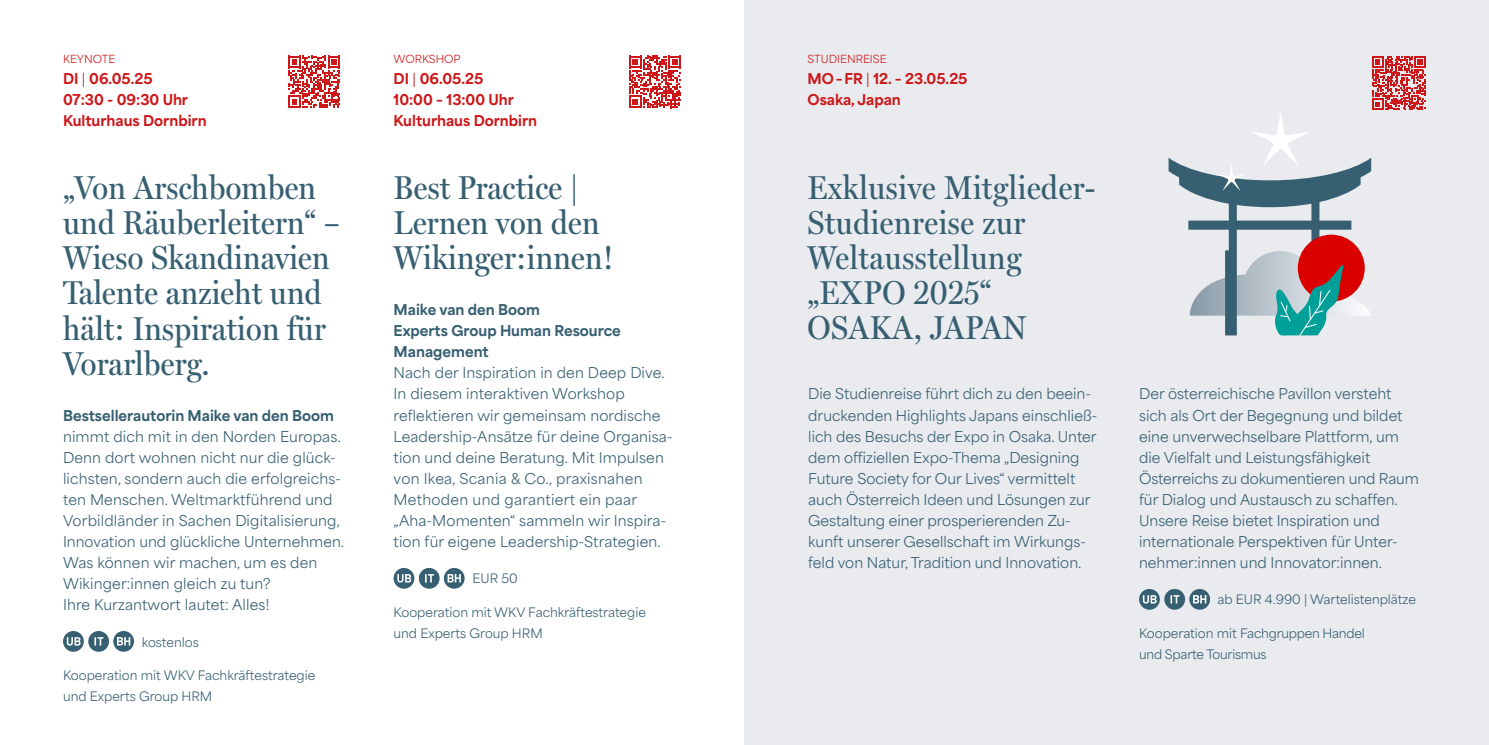
<style>
.page{position:relative;width:1489px;height:745px;background:#fff}
.page>*{position:absolute;margin:0;border:0;box-sizing:border-box;transform-origin:0 0}
.t1{font:33.25px/35px "Miller Headline";letter-spacing:.01em;color:#375f72}
.t2{font:14px/21px "Area Normal";color:#375f72}
.t3{font:800 14px/21px "Area Normal";color:#cd1719}
.t4{font:800 14px/21px "Area Normal";color:#375f72}
.t5{font:12.25px/21px "Area Normal";color:#375f72}
.t6{font:12.25px/21px "Area Normal";letter-spacing:-.02em;color:#375f72}
.t7{font:10.5px "Area Normal";color:#cd1719}
.s1{font-weight:400}
</style>
<div class="page">
<div style="left:744px;top:0;width:744px;height:744px;background:#e9ebef"></div>
<svg style="left:393px;top:567px;width:21px;height:21px"></svg>
<svg style="left:397px;top:573px;width:14px;height:9px"></svg>
<div style="left:419px;top:567px;width:20px;height:21px;background:#375f72;border-radius:50%"></div>
<svg style="left:425px;top:574px;width:9px;height:8px"></svg>
<svg style="left:444px;top:567px;width:20px;height:21px"></svg>
<svg style="left:447px;top:573px;width:14px;height:9px"></svg>
<svg style="left:63px;top:630px;width:21px;height:21px"></svg>
<svg style="left:67px;top:636px;width:14px;height:9px"></svg>
<div style="left:88px;top:630px;width:21px;height:21px;background:#375f72;border-radius:50%"></div>
<svg style="left:94px;top:637px;width:9px;height:8px"></svg>
<svg style="left:113px;top:630px;width:21px;height:21px"></svg>
<svg style="left:117px;top:636px;width:13px;height:9px"></svg>
<svg style="left:1138px;top:588px;width:21px;height:21px"></svg>
<svg style="left:1142px;top:594px;width:14px;height:9px"></svg>
<div style="left:1164px;top:588px;width:20px;height:21px;background:#375f72;border-radius:50%"></div>
<svg style="left:1170px;top:595px;width:9px;height:8px"></svg>
<svg style="left:1189px;top:588px;width:20px;height:21px"></svg>
<svg style="left:1192px;top:594px;width:14px;height:9px"></svg>
<svg style="left:1168px;top:56px;width:257px;height:280px"></svg>
<svg style="left:629px;top:56px;width:52px;height:52px"></svg>
<svg style="left:288px;top:56px;width:52px;height:52px"></svg>
<p class="t7" style="left:63px;top:50px;width:54px">KEYNOTE</p>
<p class="t3" style="left:63px;top:67px;width:145px">DI <span class="s1">|</span> 06.05.25<br>07:30 - 09:30 Uhr<br>Kulturhaus Dornbirn</p>
<h1 class="t1" style="left:63px;top:170px;width:278px">„Von Arschbomben und Räuberleitern“ –<br>Wieso Skandinavien<br>Talente anzieht und hält: Inspiration für<br>Vorarlberg.</h1>
<p class="t4" style="left:63px;top:403px;width:272px">Bestsellerautorin Maike van den Boom</p>
<p class="t2" style="left:63px;top:423px;width:282px">nimmt dich mit in den Norden Europas.<br>Denn dort wohnen nicht nur die glück&shy;lichsten, sondern auch die erfolgreichs&shy;ten Menschen. Weltmarktführend und Vorbildländer in Sachen Digitalisierung, Innovation und glückliche Unternehmen.<br>Was können wir machen, um es den Wikinger:innen gleich zu tun?<br>Ihre Kurzantwort lautet: Alles!</p>
<p class="t5" style="left:142px;top:629px;width:58px">kostenlos</p>
<p class="t5" style="left:63px;top:662px;width:254px">Kooperation mit WKV Fachkräftestrategie und Experts Group HRM</p>
<p class="t7" style="left:393px;top:50px;width:68px">WORKSHOP</p>
<p class="t3" style="left:393px;top:67px;width:145px">DI <span class="s1">|</span> 06.05.25<br>10:00 – 13:00 Uhr<br>Kulturhaus Dornbirn</p>
<h1 class="t1" style="left:393px;top:170px;width:222px">Best Practice |<br>Lernen von den<br>Wikinger:innen!</h1>
<p class="t4" style="left:393px;top:298px;width:229px">Maike van den Boom<br>Experts Group Human Resource<br>Management</p>
<p class="t2" style="left:393px;top:360px;width:280px">Nach der Inspiration in den Deep Dive.<br>In diesem interaktiven Workshop reflektieren wir gemeinsam nordische Leadership-Ansätze für deine Organisa&shy;tion und deine Beratung. Mit Impulsen von Ikea, Scania &amp; Co., praxisnahen Methoden und garantiert ein paar „Aha-Momenten“ sammeln wir Inspira&shy;tion für eigene Leadership-Strategien.</p>
<p class="t5" style="left:472px;top:566px;width:47px">EUR 50</p>
<p class="t5" style="left:393px;top:599px;width:254px">Kooperation mit WKV Fachkräftestrategie und Experts Group HRM</p>
<p class="t7" style="left:807px;top:50px;width:81px">STUDIENREISE</p>
<p class="t3" style="left:807px;top:67px;width:161px">MO – FR <span class="s1">|</span> 12. – 23.05.25<br>Osaka, Japan</p>
<h1 class="t1" style="left:807px;top:170px;width:289px">Exklusive Mitglieder-<br>Studienreise zur<br>Weltausstellung „EXPO 2025“<br>OSAKA, JAPAN</h1>
<p class="t2" style="left:808px;top:381px;width:290px">Die Studienreise führt dich zu den beein&shy;druckenden Highlights Japans einschließ&shy;lich des Besuchs der Expo in Osaka. Unter dem offiziellen Expo-Thema „Designing Future Society for Our Lives“ vermittelt auch Österreich Ideen und Lösungen zur Gestaltung einer prosperierenden Zu&shy;kunft unserer Gesellschaft im Wirkungs&shy;feld von Natur, Tradition und Innovation.</p>
<p class="t2" style="left:1138px;top:381px;width:281px">Der österreichische Pavillon versteht sich als Ort der Begegnung und bildet eine unverwechselbare Plattform, um die Vielfalt und Leistungsfähigkeit Österreichs zu dokumentieren und Raum für Dialog und Austausch zu schaffen.<br>Unsere Reise bietet Inspiration und internationale Perspektiven für Unter&shy;nehmer:innen und Innovator:innen.</p>
<p class="t5" style="left:1217px;top:587px;width:200px">ab EUR 4.990 | Wartelistenplätze</p>
<p class="t6" style="left:1138px;top:620px;width:227px">Kooperation mit Fachgruppen Handel und Sparte Tourismus</p>
</div>
